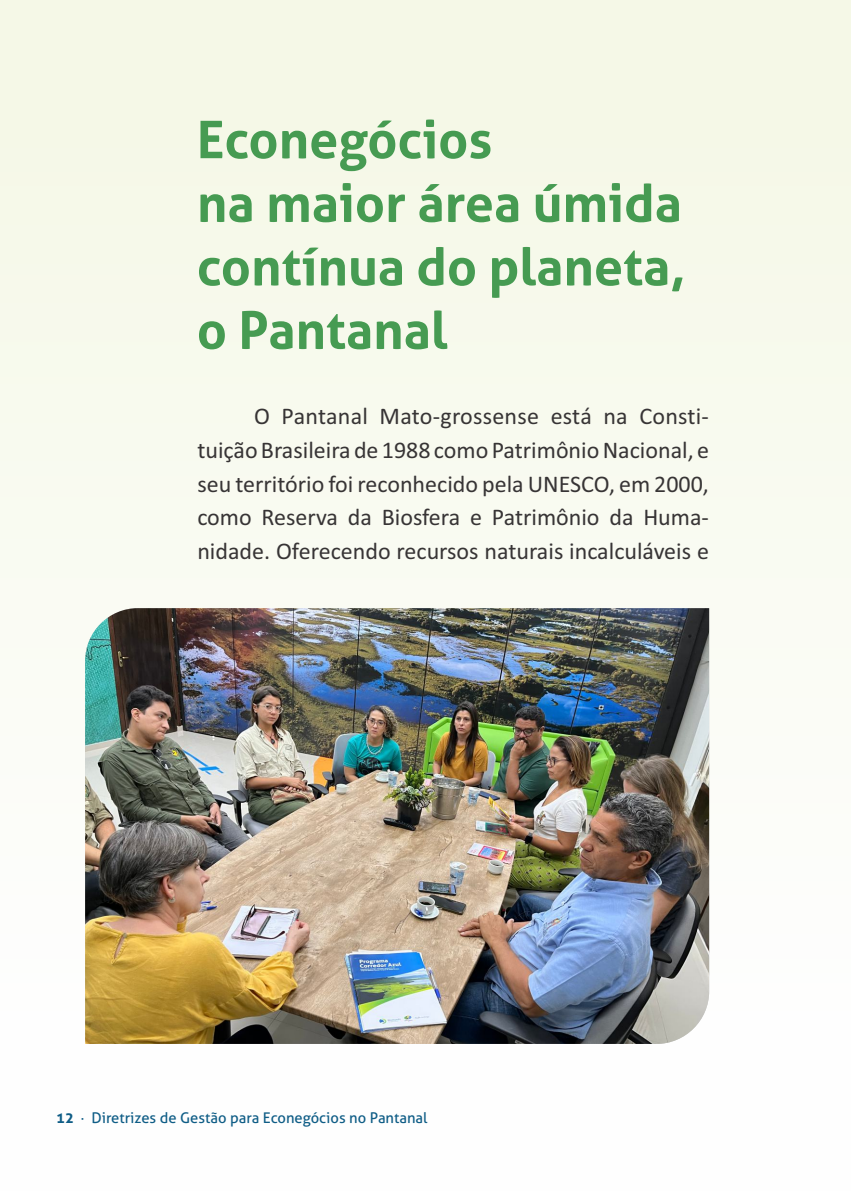
<style>
.page{position:relative;width:851px;height:1191px;background:#fff}
.page>*{position:absolute;margin:0;border:0;box-sizing:border-box;transform-origin:0 0}
.t1{font:700 52px/63.6px "Aller";color:#469b52}
.t2{font:24px/33.6px "Calibri";color:#373435;text-align:justify}
.t3{font:14.8px "Aller";color:#0f5d86}
.s1{font-weight:700}
</style>
<div class="page">
<div style="left:0;top:0;width:850px;height:1191px;background:linear-gradient(to bottom,#f4f8e5,#fff)"></div>
<img style="left:85px;top:608px;width:624px;height:436px">
<h1 class="t1" style="left:197px;top:113px;width:490px">Econegócios<br>na maior área úmida contínua do planeta, o Pantanal</h1>
<p class="t2" style="left:197px;top:401px;width:513px;text-indent:57px">O Pantanal Mato-grossense está na Consti&shy;tuição Brasileira de 1988 como Patrimônio Nacional, e seu território foi reconhecido pela UNESCO, em 2000, como Reserva da Biosfera e Patrimônio da Huma&shy;nidade. Oferecendo recursos naturais incalculáveis e</p>
<p class="t3" style="left:56px;top:1111px;width:373px"><span class="s1">12</span> · Diretrizes de Gestão para Econegócios no Pantanal</p>
</div>
